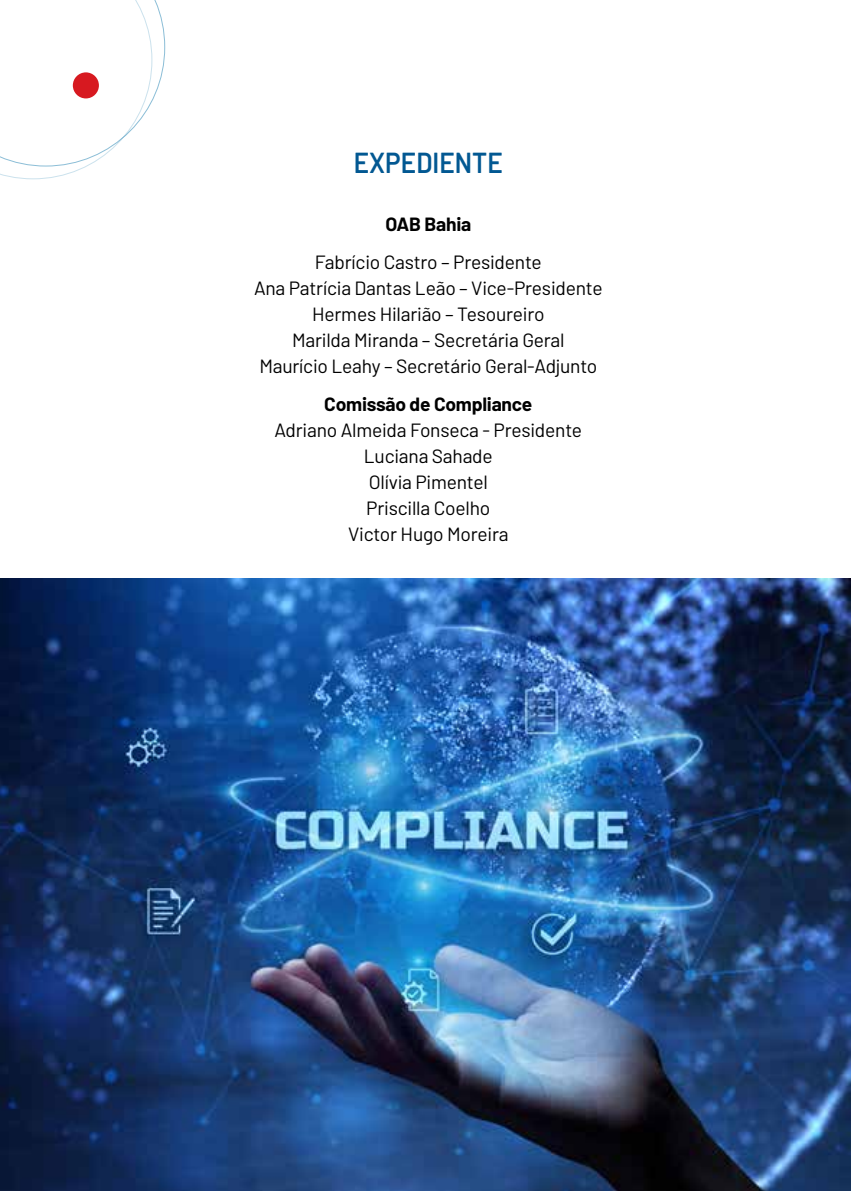
<style>
.page{position:relative;width:851px;height:1191px;background:#fff}
.page>*{position:absolute;margin:0;border:0;box-sizing:border-box;transform-origin:0 0}
.t1{font:600 29px "Barlow";color:#025892;scale:.9 1}
.t2{font:19.2px/26px "Barlow";letter-spacing:-.01em;color:#000;text-align:center}
.t3{font:700 19.2px "Barlow";letter-spacing:-.01em;color:#000}
</style>
<div class="page">
<img style="left:0;top:578px;width:850px;height:613px">
<svg style="left:0;top:0;width:165px;height:179px"></svg>
<div style="left:73px;top:72px;width:26px;height:26px;background:#d71920;border-radius:50%"></div>
<h1 class="t1" style="left:354px;top:144px;width:167px">EXPEDIENTE</h1>
<p class="t3" style="left:385px;top:212px;width:87px">OAB Bahia</p>
<p class="t2" style="left:254px;top:248px;width:350px">Fabrício Castro – Presidente<br>Ana Patrícia Dantas Leão – Vice-Presidente Hermes Hilarião – Tesoureiro<br>Marilda Miranda – Secretária Geral<br>Maurício Leahy – Secretário Geral-Adjunto</p>
<p class="t3" style="left:324px;top:392px;width:210px">Comissão de Compliance</p>
<p class="t2" style="left:274px;top:416px;width:309px">Adriano Almeida Fonseca - Presidente<br>Luciana Sahade<br>Olívia Pimentel<br>Priscilla Coelho<br>Victor Hugo Moreira</p>
</div>
